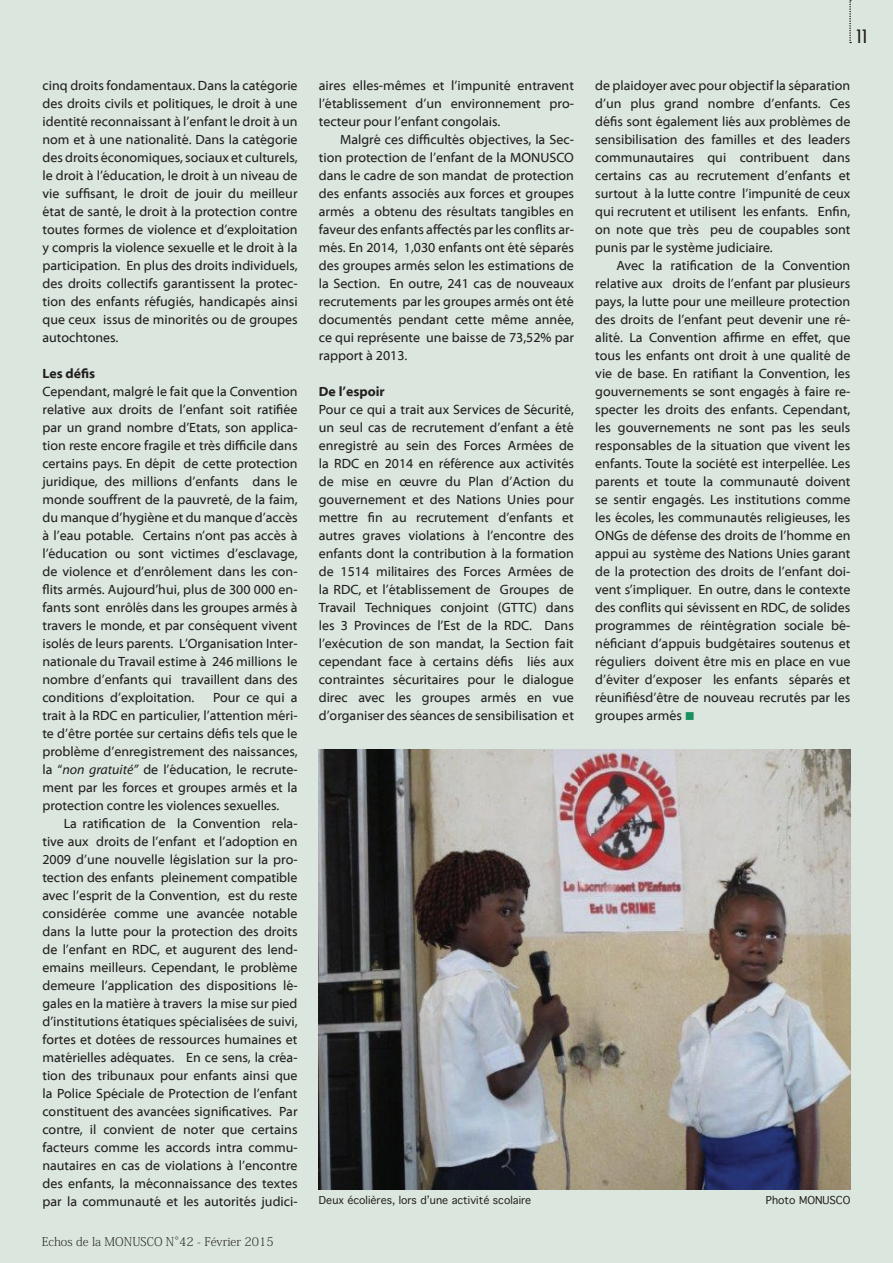
<style>
.page{position:relative;width:893px;height:1263px;background:#dbe7de}
.page>*{position:absolute;margin:0;border:0;box-sizing:border-box;transform-origin:0 0}
.t1{font:500 condensed 18px "Futura";color:#231f20}
.t2{font:13.5px/18px "Myriad Web Pro";color:#231f20;text-align:justify}
.t3{font:700 13.5px "Myriad Web Pro";color:#231f20}
.t4{font:200 12px "Koz Min Pr 6 N";color:#231f20}
.t5{font:10.5px "Thonburi";color:#231f20}
.s1{font-style:italic}
.s2{color:#1a8f60}
</style>
<div class="page">
<img style="left:319px;top:750px;width:531px;height:440px">
<svg style="left:849px;top:0;width:2px;height:43px"></svg>
<p class="t2" style="left:42px;top:77px;width:257px">cinq droits fondamentaux. Dans la catégorie des droits civils et politiques, le droit à une identité reconnaissant à l’enfant le droit à un nom et à une nationalité. Dans la catégorie des droits économiques, sociaux et culturels, le droit à l’éducation, le droit à un niveau de vie suffisant, le droit de jouir du meilleur état de santé, le droit à la protection contre toutes formes de violence et d’exploitation y compris la violence sexuelle et le droit à la participation. En plus des droits individuels, des droits collectifs garantissent la protec&shy;tion des enfants réfugiés, handicapés ainsi que ceux issus de minorités ou de groupes autochtones.</p>
<p class="t3" style="left:42px;top:366px;width:54px">Les défis</p>
<p class="t2" style="left:42px;top:383px;width:257px">Cependant, malgré le fait que la Convention relative aux droits de l’enfant soit ratifiée par un grand nombre d’Etats, son applica&shy;tion reste encore fragile et très difficile dans certains pays. En dépit de cette protection juridique, des millions d’enfants dans le monde souffrent de la pauvreté, de la faim, du manque d’hygiène et du manque d’accès à l’eau potable. Certains n’ont pas accès à l’éducation ou sont victimes d’esclavage, de violence et d’enrôlement dans les con&shy;flits armés. Aujourd’hui, plus de 300 000 en&shy;fants sont enrôlés dans les groupes armés à travers le monde, et par conséquent vivent isolés de leurs parents. L’Organisation Inter&shy;nationale du Travail estime à 246 millions le nombre d’enfants qui travaillent dans des conditions d’exploitation.</p>
<p class="t2" style="left:42px;top:689px;width:257px;text-indent:171px">Pour ce qui a trait à la RDC en particulier, l’attention méri&shy;te d’être portée sur certains défis tels que le problème d’enregistrement des naissances, la “<span class="s1">non gratuité”</span> de l’éducation, le recrute&shy;ment par les forces et groupes armés et la protection contre les violences sexuelles.</p>
<p class="t2" style="left:42px;top:815px;width:257px;text-indent:21px">La ratification de la Convention rela&shy;tive aux droits de l’enfant et l’adoption en 2009 d’une nouvelle législation sur la pro&shy;tection des enfants pleinement compatible avec l’esprit de la Convention, est du reste considérée comme une avancée notable dans la lutte pour la protection des droits de l’enfant en RDC, et augurent des lend&shy;emains meilleurs. Cependant, le problème demeure l’application des dispositions lé&shy;gales en la matière à travers la mise sur pied d’institutions étatiques spécialisées de suivi, fortes et dotées de ressources humaines et matérielles adéquates. En ce sens, la créa&shy;tion des tribunaux pour enfants ainsi que la Police Spéciale de Protection de l’enfant constituent des avancées significatives. Par contre, il convient de noter que certains facteurs comme les accords intra commu&shy;nautaires en cas de violations à l’encontre des enfants, la méconnaissance des textes par la communauté et les autorités judici-</p>
<p class="t4" style="left:42px;top:1235px;width:234px">Echos de la MONUSCO N°42 - Février 2015</p>
<p class="t2" style="left:319px;top:77px;width:257px">aires elles-mêmes et l’impunité entravent l’établissement d’un environnement pro&shy;tecteur pour l’enfant congolais.</p>
<p class="t2" style="left:319px;top:131px;width:257px;text-indent:21px">Malgré ces difficultés objectives, la Sec&shy;tion protection de l’enfant de la MONUSCO dans le cadre de son mandat de protection des enfants associés aux forces et groupes armés a obtenu des résultats tangibles en faveur des enfants affectés par les conflits ar&shy;més. En 2014, 1,030 enfants ont été séparés des groupes armés selon les estimations de la Section. En outre, 241 cas de nouveaux recrutements par les groupes armés ont été documentés pendant cette même année, ce qui représente une baisse de 73,52% par rapport à 2013.</p>
<p class="t3" style="left:319px;top:384px;width:67px">De l’espoir</p>
<p class="t2" style="left:319px;top:400px;width:257px">Pour ce qui a trait aux Services de Sécurité, un seul cas de recrutement d’enfant a été enregistré au sein des Forces Armées de la RDC en 2014 en référence aux activités de mise en œuvre du Plan d’Action du gouvernement et des Nations Unies pour mettre fin au recrutement d’enfants et autres graves violations à l’encontre des enfants dont la contribution à la formation de 1514 militaires des Forces Armées de la RDC, et l’établissement de Groupes de Travail Techniques conjoint (GTTC) dans les 3 Provinces de l’Est de la RDC. Dans l’exécution de son mandat, la Section fait cependant face à certains défis liés aux contraintes sécuritaires pour le dialogue direc avec les groupes armés en vue d’organiser des séances de sensibilisation et</p>
<h1 class="t1" style="left:855px;top:25px;width:15px">11</h1>
<p class="t2" style="left:595px;top:76px;width:257px">de plaidoyer avec pour objectif la séparation d’un plus grand nombre d’enfants. Ces défis sont également liés aux problèmes de sensibilisation des familles et des leaders communautaires qui contribuent dans certains cas au recrutement d’enfants et surtout à la lutte contre l’impunité de ceux qui recrutent et utilisent les enfants. Enfin, on note que très peu de coupables sont punis par le système judiciaire.</p>
<p class="t2" style="left:595px;top:256px;width:257px;text-indent:21px">Avec la ratification de la Convention relative aux droits de l’enfant par plusieurs pays, la lutte pour une meilleure protection des droits de l’enfant peut devenir une ré&shy;alité. La Convention affirme en effet, que tous les enfants ont droit à une qualité de vie de base. En ratifiant la Convention, les gouvernements se sont engagés à faire re&shy;specter les droits des enfants. Cependant, les gouvernements ne sont pas les seuls responsables de la situation que vivent les enfants. Toute la société est interpellée. Les parents et toute la communauté doivent se sentir engagés. Les institutions comme les écoles, les communautés religieuses, les ONGs de défense des droits de l’homme en appui au système des Nations Unies garant de la protection des droits de l’enfant doi&shy;vent s’impliquer. En outre, dans le contexte des conflits qui sévissent en RDC, de solides programmes de réintégration sociale bé&shy;néficiant d’appuis budgétaires soutenus et réguliers doivent être mis en place en vue d’éviter d’exposer les enfants séparés et réunifiésd’être de nouveau recrutés par les groupes armés <span class="s2">■</span></p>
<p class="t5" style="left:319px;top:1191px;width:214px">Deux écolières, lors d’une activité scolaire</p>
<p class="t5" style="left:766px;top:1191px;width:86px">Photo MONUSCO</p>
</div>
